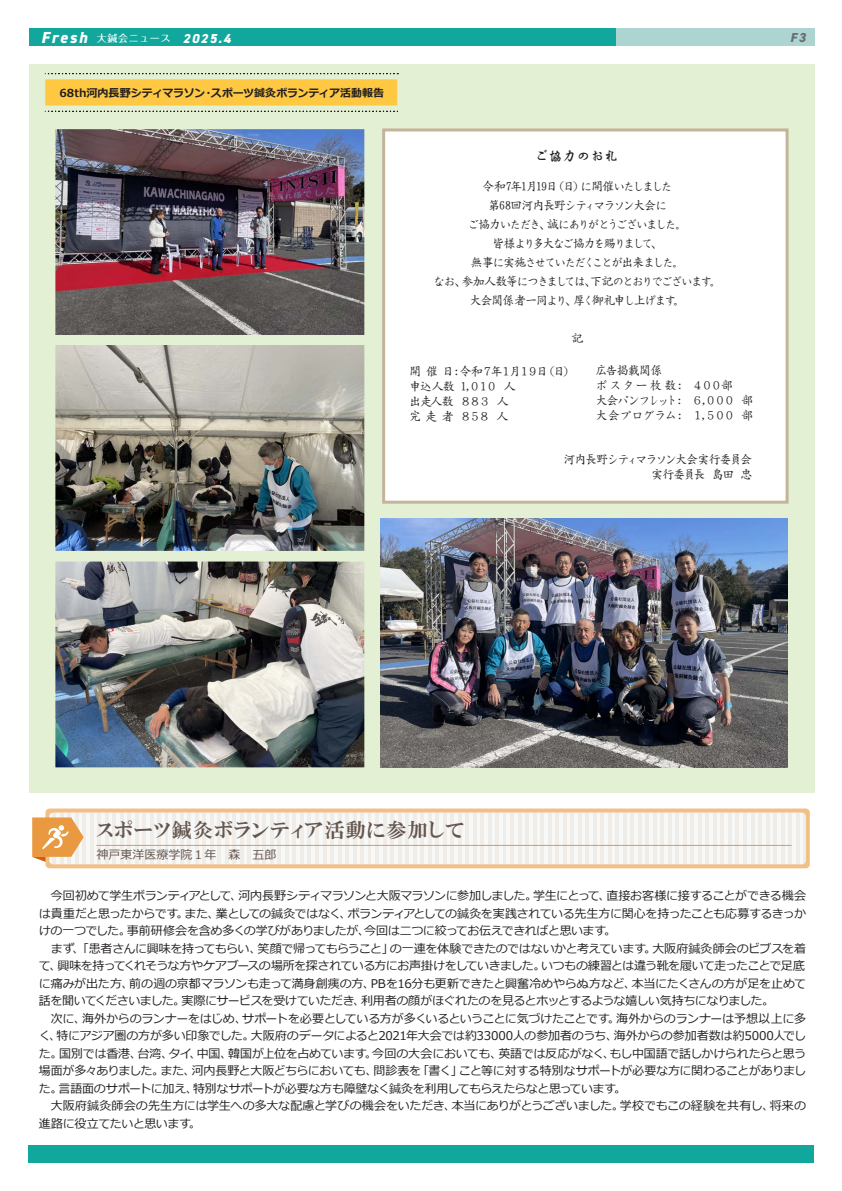
<style>
.page{position:relative;width:842px;height:1191px;background:#fff}
.page>*{position:absolute;margin:0;border:0;box-sizing:border-box;transform-origin:0 0}
.t1{font:20px "HGP Mincho E";letter-spacing:.06em;color:#64564f}
.t2{font:14px "DF Gyo Kai Sho W5 WINP RKSJ H";color:#231f20}
.t3{font:italic 800 13px "DIN2014";color:#6c6d70}
.t4{font:12px/17.5px "Meiryo";letter-spacing:-.03em;color:#231f20;text-align:justify}
.t5{font:12px/19px "Kaiti EG Medium SJIS";letter-spacing:-.15em;color:#231f20;text-align:center}
.t6{font:12px/15px "Kaiti EG Medium SJIS";letter-spacing:-.1em;color:#231f20}
.t7{font:12px/15px "Kaiti EG Medium SJIS";letter-spacing:-.17em;color:#231f20}
.t8{font:12px/15px "Kaiti EG Medium SJIS";letter-spacing:-.13em;color:#231f20;text-align:right}
.t9{font:12px "Meiryo";color:#64564f}
.t10{font:700 11px "Meiryo";letter-spacing:-.005em;color:#231f20}
.t11{font:500 10px "Maru Fo Pro";letter-spacing:.06em;color:#fff}
.s1{font-family:"DIN2014";font-weight:800;font-style:italic;font-size:16px}
.s2{font-family:"DIN2014";font-weight:800;font-style:italic;font-size:13px}
</style>
<div class="page">
<div style="left:29px;top:64px;width:785px;height:728px;background:#e4f0d4"></div>
<div style="left:382px;top:128px;width:406px;height:375px;background:#fff;border:3px solid #c3b49b"></div>
<div style="left:29px;top:28px;width:785px;height:17px;background:#acd5d2"></div>
<div style="left:29px;top:28px;width:587px;height:17px;background:#12a79d"></div>
<div style="left:28px;top:1145px;width:786px;height:17px;background:#12a79d"></div>
<svg style="left:46px;top:808px;width:764px;height:60px;background:#f2c592"></svg>
<div style="left:49px;top:812px;width:757px;height:52px;background:linear-gradient(to right,#f3f2ee,#f3f2ee);border-radius:4px"></div>
<hr style="left:96px;top:845px;width:695px;height:1px;background:#e9993f">
<svg style="left:32px;top:817px;width:52px;height:44px;background:#ecb271"></svg>
<svg style="left:45px;top:73px;width:353px;height:39px"></svg>
<img style="left:380px;top:519px;width:407px;height:248px">
<img style="left:55px;top:129px;width:309px;height:206px">
<img style="left:55px;top:561px;width:309px;height:206px">
<img style="left:55px;top:345px;width:309px;height:206px">
<p class="t11" style="left:41px;top:30px;width:191px"><span class="s1">Fresh</span> 大鍼会ニュース <span class="s2">2025.4</span></p>
<p class="t3" style="left:790px;top:29px;width:17px">F3</p>
<p class="t10" style="left:59px;top:85px;width:326px">68th河内長野シティマラソン・スポーツ鍼灸ボランティア活動報告</p>
<p class="t2" style="left:535px;top:149px;width:85px">ご協力のお礼</p>
<p class="t5" style="left:433px;top:177px;width:290px">令和7年1月19日（日）に開催いたしました<br>第68回河内長野シティマラソン大会に<br>ご協力いただき、誠にありがとうございました。<br>皆様より多大なご協力を賜りまして、<br>無事に実施させていただくことが出来ました。<br>なお、参加人数等につきましては、下記のとおりでございます。大会関係者一同より、厚く御礼申し上げます。</p>
<p class="t8" style="left:572px;top:331px;width:13px">記</p>
<p class="t7" style="left:409px;top:363px;width:167px">開催日：令和７年１月１９日（日）申込人数 1,０１０ 人<br>出走人数 ８８３ 人<br>完走者 ８５８ 人</p>
<p class="t6" style="left:595px;top:363px;width:159px">広告掲載関係<br>ポスター枚数： ４００部<br>大会パンフレット： ６,０００ 部大会プログラム： １,５００ 部</p>
<p class="t8" style="left:564px;top:452px;width:190px">河内長野シティマラソン大会実行委員会実行委員長 島田 忠</p>
<h1 class="t1" style="left:96px;top:819px;width:369px">スポーツ鍼灸ボランティア活動に参加して</h1>
<p class="t9" style="left:97px;top:846px;width:181px">神戸東洋医療学院１年　森　五郎</p>
<p class="t4" style="left:39px;top:888px;width:769px;text-indent:12px">今回初めて学生ボランティアとして、河内長野シティマラソンと大阪マラソンに参加しました。学生にとって、直接お客様に接することができる機会は貴重だと思ったからです。また、業としての鍼灸ではなく、ボランティアとしての鍼灸を実践されている先生方に関心を持ったことも応募するきっかけの一つでした。事前研修会を含め多くの学びがありましたが、今回は二つに絞ってお伝えできればと思います。</p>
<p class="t4" style="left:39px;top:940px;width:769px;text-indent:12px">まず、「患者さんに興味を持ってもらい、笑顔で帰ってもらうこと」の一連を体験できたのではないかと考えています。大阪府鍼灸師会のビブスを着て、興味を持ってくれそうな方やケアブースの場所を探されている方にお声掛けをしていきました。いつもの練習とは違う靴を履いて走ったことで足底に痛みが出た方、前の週の京都マラソンも走って満身創痍の方、PBを16分も更新できたと興奮冷めやらぬ方など、本当にたくさんの方が足を止めて話を聞いてくださいました。実際にサービスを受けていただき、利用者の顔がほぐれたのを見るとホッとするような嬉しい気持ちになりました。</p>
<p class="t4" style="left:39px;top:1010px;width:769px;text-indent:12px">次に、海外からのランナーをはじめ、サポートを必要としている方が多くいるということに気づけたことです。海外からのランナーは予想以上に多く、特にアジア圏の方が多い印象でした。大阪府のデータによると2021年大会では約33000人の参加者のうち、海外からの参加者数は約5000人でした。国別では香港、台湾、タイ、中国、韓国が上位を占めています。今回の大会においても、英語では反応がなく、もし中国語で話しかけられたらと思う場面が多々ありました。また、河内長野と大阪どちらにおいても、問診表を「書く」こと等に対する特別なサポートが必要な方に関わることがありました。言語面のサポートに加え、特別なサポートが必要な方も障壁なく鍼灸を利用してもらえたらなと思っています。</p>
<p class="t4" style="left:39px;top:1097px;width:769px;text-indent:12px">大阪府鍼灸師会の先生方には学生への多大な配慮と学びの機会をいただき、本当にありがとうございました。学校でもこの経験を共有し、将来の進路に役立てたいと思います。</p>
</div>
